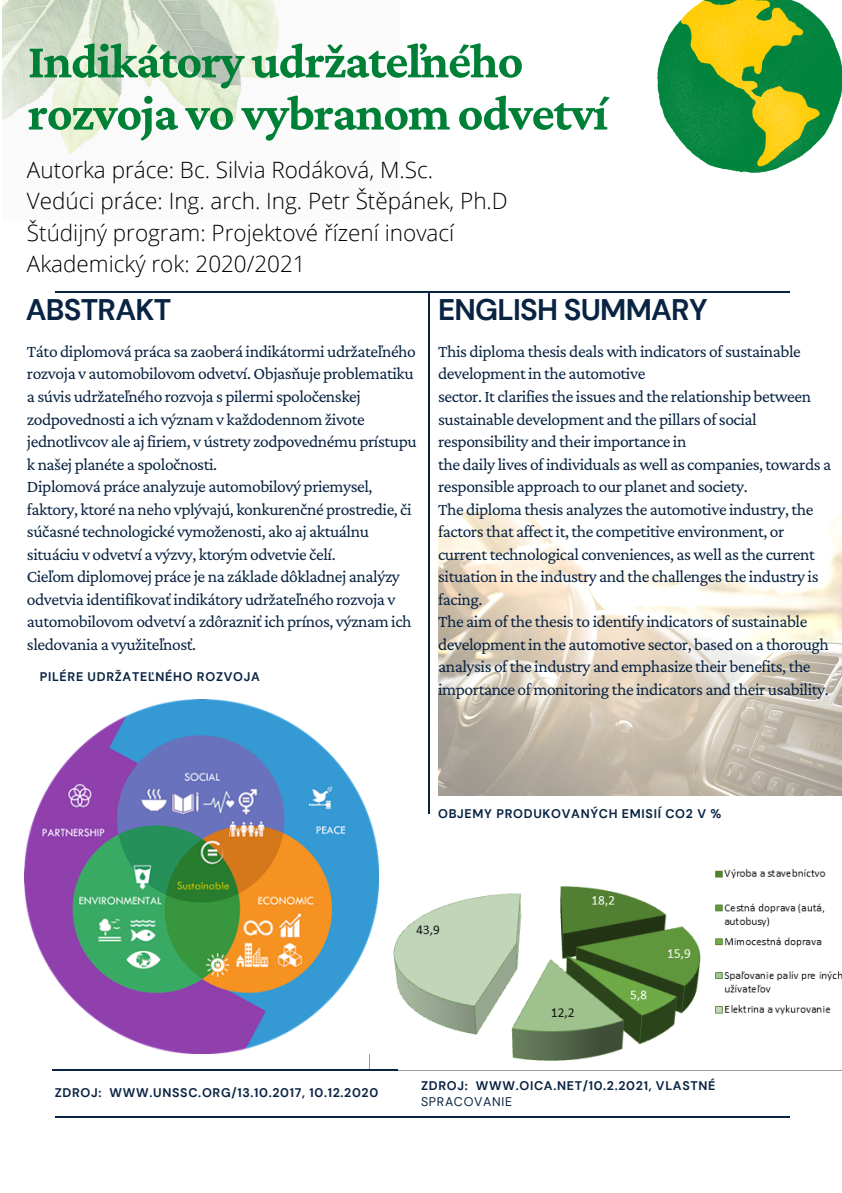
<style>
.page{position:relative;width:842px;height:1193px;background:#fff}
.page>*{position:absolute;margin:0;border:0;box-sizing:border-box;transform-origin:0 0}
.t1{font:700 50px "Crimson Pro";letter-spacing:-.025em;color:#008037}
.t2{font:700 29.7px "DM Sans";letter-spacing:-.025em;color:#092342}
.t3{font:300 22.5px "Open Sans";color:#000}
.t4{font:17.5px/22.5px "Crimson Pro";letter-spacing:-.025em;color:#092342}
.t5{font:700 12.5px "DM Sans";letter-spacing:.055em;color:#092342}
.t6{font:12.5px "DM Sans";letter-spacing:.055em;color:#092342}
</style>
<div class="page">
<img style="left:393px;top:869px;width:449px;height:201px">
<hr style="left:55px;top:291px;width:735px;height:1px;background:#092342">
<hr style="left:428px;top:291px;width:2px;height:522px;background:#092342">
<hr style="left:55px;top:1115px;width:735px;height:2px;background:#092342">
<hr style="left:52px;top:1068px;width:345px;height:2px;background:#092342">
<img style="left:25px;top:699px;width:354px;height:354px">
<img style="left:657px;top:0;width:185px;height:172px">
<img style="left:2px;top:0;width:277px;height:155px">
<img style="left:438px;top:513px;width:404px;height:282px">
<p class="t1" style="left:28px;top:33px;width:497px">Indikátory udržateľného</p>
<p class="t1" style="left:28px;top:85px;width:581px">rozvoja vo vybranom odvetví</p>
<p class="t3" style="left:27px;top:154px;width:408px">Autorka práce: Bc. Silvia Rodáková, M.Sc.</p>
<p class="t3" style="left:27px;top:185px;width:482px">Vedúci práce: Ing. arch. Ing. Petr Štěpánek, Ph.D</p>
<p class="t3" style="left:27px;top:217px;width:429px">Štúdijný program: Projektové řízení inovací</p>
<p class="t3" style="left:27px;top:248px;width:280px">Akademický rok: 2020/2021</p>
<p class="t2" style="left:438px;top:291px;width:271px">ENGLISH SUMMARY</p>
<p class="t2" style="left:26px;top:291px;width:147px">ABSTRAKT</p>
<p class="t4" style="left:27px;top:339px;width:391px">Táto diplomová práca sa zaoberá indikátormi udržateľného rozvoja v automobilovom odvetví. Objasňuje problematiku a súvis udržateľného rozvoja s pilermi spoločenskej zodpovednosti a ich význam v každodennom živote jednotlivcov ale aj firiem, v ústrety zodpovednému prístupu k našej planéte a spoločnosti.</p>
<p class="t4" style="left:27px;top:475px;width:386px">Diplomová práce analyzuje automobilový priemysel, faktory, ktoré na neho vplývajú, konkurenčné prostredie, či súčasné technologické vymoženosti, ako aj aktuálnu situáciu v odvetví a výzvy, ktorým odvetvie čelí.</p>
<p class="t4" style="left:27px;top:565px;width:386px">Cieľom diplomovej práce je na základe dôkladnej analýzy odvetvia identifikovať indikátory udržateľného rozvoja v automobilovom odvetví a zdôrazniť ich prínos, význam ich sledovania a využiteľnosť.</p>
<p class="t5" style="left:40px;top:668px;width:222px">PILÉRE UDRŽATEĽNÉHO ROZVOJA</p>
<p class="t4" style="left:438px;top:339px;width:364px">This diploma thesis deals with indicators of sustainable development in the automotive</p>
<p class="t4" style="left:438px;top:384px;width:374px">sector. It clarifies the issues and the relationship between sustainable development and the pillars of social responsibility and their importance in</p>
<p class="t4" style="left:438px;top:452px;width:395px">the daily lives of individuals as well as companies, towards a responsible approach to our planet and society.</p>
<p class="t4" style="left:438px;top:497px;width:382px">The diploma thesis analyzes the automotive industry, the factors that affect it, the competitive environment, or current technological conveniences, as well as the current situation in the industry and the challenges the industry is</p>
<p class="t4" style="left:438px;top:587px;width:46px">facing.</p>
<p class="t4" style="left:438px;top:610px;width:392px">The aim of the thesis to identify indicators of sustainable development in the automotive sector, based on a thorough analysis of the industry and emphasize their benefits, the importance of monitoring the indicators and their usability.</p>
<p class="t5" style="left:438px;top:805px;width:285px">OBJEMY PRODUKOVANÝCH EMISIÍ CO2 V %</p>
<p class="t5" style="left:55px;top:1084px;width:325px">ZDROJ: WWW.UNSSC.ORG/13.10.2017, 10.12.2020</p>
<p class="t5" style="left:421px;top:1077px;width:296px">ZDROJ: WWW.OICA.NET/10.2.2021, VLASTNÉ</p>
<p class="t6" style="left:421px;top:1092px;width:93px">SPRACOVANIE</p>
</div>
